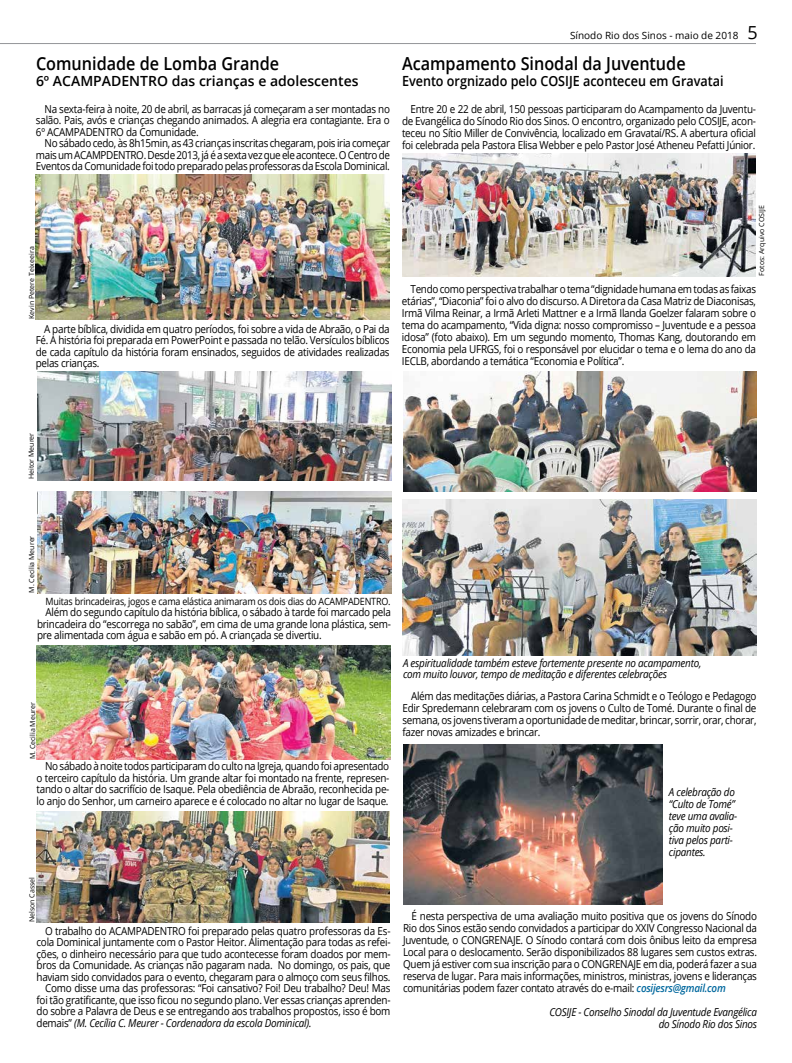
<style>
.page{position:relative;width:792px;height:1063px;background:#fff}
.page>*{position:absolute;margin:0;border:0;box-sizing:border-box;transform-origin:0 0}
.t1{font:600 18px "Open Sans";color:#000;scale:.9 1}
.t2{font:18px "Open Sans";color:#000}
.t3{font:600 14px "Open Sans";color:#000;scale:.9 1}
.t4{font:600 14px "Open Sans";color:#000}
.t5{font:11px/12px "Open Sans";letter-spacing:-.025em;color:#000;text-align:justify;scale:.9 1}
.t6{font:italic 11px/12px "Open Sans";letter-spacing:-.025em;color:#000;scale:.9 1}
.t7{font:10px "Open Sans";letter-spacing:-.025em;color:#000;scale:.9 1}
.t8{font:10px "Open Sans";color:#000}
.t9{font:7px "Open Sans";color:#000}
.s1{font-style:normal}
.s2{font-weight:600;font-style:italic;color:#00689e}
</style>
<div class="page">
<hr style="left:0;top:43px;width:756px;height:1px;background:#939598">
<img style="left:36px;top:174px;width:354px;height:145px">
<img style="left:403px;top:154px;width:353px;height:123px">
<img style="left:37px;top:811px;width:352px;height:111px">
<img style="left:37px;top:372px;width:354px;height:108px">
<img style="left:403px;top:500px;width:354px;height:156px">
<img style="left:403px;top:744px;width:259px;height:160px">
<img style="left:37px;top:491px;width:354px;height:103px">
<img style="left:37px;top:645px;width:354px;height:114px">
<img style="left:403px;top:372px;width:354px;height:119px">
<h1 class="t1" style="left:36px;top:52px;width:272px">Comunidade de Lomba Grande</h1>
<p class="t4" style="left:36px;top:72px;width:324px">6º ACAMPADENTRO das crianças e adolescentes</p>
<p class="t5" style="left:36px;top:102px;width:395px;line-height:11.5px;text-indent:9px">Na sexta-feira à noite, 20 de abril, as barracas já começaram a ser montadas no salão. Pais, avós e crianças chegando animados. A alegria era contagiante. Era o 6º ACAMPADENTRO da Comunidade.</p>
<p class="t5" style="left:36px;top:137px;width:395px;line-height:11.5px;text-indent:9px">No sábado cedo, às 8h15min, as 43 crianças inscritas chegaram, pois iria começar mais um ACAMPDENTRO. Desde 2013, já é a sexta vez que ele acontece. O Centro de Eventos da Comunidade foi todo preparado pelas professoras da Escola Dominical.</p>
<p class="t8" style="left:570px;top:28px;width:170px">Sínodo Rio dos Sinos - maio de 2018</p>
<h1 class="t2" style="left:747px;top:20px;width:12px">5</h1>
<h1 class="t1" style="left:402px;top:52px;width:317px">Acampamento Sinodal da Juventude</h1>
<p class="t3" style="left:402px;top:72px;width:359px">Evento orgnizado pelo COSIJE aconteceu em Gravatai</p>
<p class="t5" style="left:402px;top:102px;width:395px;text-indent:9px">Entre 20 e 22 de abril, 150 pessoas participaram do Acampamento da Juventu&shy;de Evangélica do Sínodo Rio dos Sinos. O encontro, organizado pelo COSIJE, acon&shy;teceu no Sítio Miller de Convivência, localizado em Gravataí/RS. A abertura oficial foi celebrada pela Pastora Elisa Webber e pelo Pastor José Atheneu Pefatti Júnior.</p>
<p class="t9" style="left:27px;top:319px;width:74px;rotate:-90deg">Kevin Petere Teixeeira</p>
<p class="t5" style="left:36px;top:323px;width:395px;line-height:11.5px;text-indent:9px">A parte bíblica, dividida em quatro períodos, foi sobre a vida de Abraão, o Pai da Fé. A história foi preparada em PowerPoint e passada no telão. Versículos bíblicos de cada capítulo da história foram ensinados, seguidos de atividades realizadas pelas crianças.</p>
<p class="t9" style="left:757px;top:276px;width:72px;rotate:-90deg">Fotos: Arquivo COSIJE</p>
<p class="t5" style="left:402px;top:283px;width:395px;text-indent:9px">Tendo como perspectiva trabalhar o tema “dignidade humana em todas as faixas etárias”, “Diaconia” foi o alvo do discurso. A Diretora da Casa Matriz de Diaconisas, Irmã Vilma Reinar, a Irmã Arleti Mattner e a Irmã Ilanda Goelzer falaram sobre o tema do acampamento, “Vida digna: nosso compromisso – Juventude e a pessoa idosa” (foto abaixo). Em um segundo momento, Thomas Kang, doutorando em Economia pela UFRGS, foi o responsável por elucidar o tema e o lema do ano da IECLB, abordando a temática “Economia e Política”.</p>
<p class="t9" style="left:26px;top:479px;width:48px;rotate:-90deg">Heitor Meurer</p>
<p class="t9" style="left:27px;top:593px;width:58px;rotate:-90deg">M. Cecilia Meurer</p>
<p class="t7" style="left:46px;top:594px;width:385px">Muitas brincadeiras, jogos e cama elástica animaram os dois dias do ACAMPADENTRO.</p>
<p class="t5" style="left:37px;top:606px;width:395px;line-height:11.5px;text-indent:9px">Além do segundo capítulo da história bíblica, o sábado à tarde foi marcado pela brincadeira do “escorrega no sabão”, em cima de uma grande lona plástica, sem&shy;pre alimentada com água e sabão em pó. A criançada se divertiu.</p>
<p class="t9" style="left:28px;top:759px;width:58px;rotate:-90deg">M. Cecilia Meurer</p>
<p class="t5" style="left:37px;top:760px;width:394px;line-height:11.5px;text-indent:9px">No sábado à noite todos participaram do culto na Igreja, quando foi apresentado o terceiro capítulo da história. Um grande altar foi montado na frente, represen&shy;tando o altar do sacrifício de Isaque. Pela obediência de Abraão, reconhecida pe&shy;lo anjo do Senhor, um carneiro aparece e é colocado no altar no lugar de Isaque.</p>
<p class="t9" style="left:27px;top:922px;width:47px;rotate:-90deg">Nelson Cassel</p>
<p class="t5" style="left:45px;top:924px;width:385px">O trabalho do ACAMPADENTRO foi preparado pelas quatro professoras da Es-</p>
<p class="t5" style="left:37px;top:936px;width:395px">cola Dominical juntamente com o Pastor Heitor. Alimentação para todas as refei-</p>
<p class="t5" style="left:37px;top:947px;width:395px">ções, o dinheiro necessário para que tudo acontecesse foram doados por mem-</p>
<p class="t5" style="left:37px;top:959px;width:395px">bros da Comunidade. As crianças não pagaram nada. No domingo, os pais, que</p>
<p class="t5" style="left:37px;top:970px;width:395px">haviam sido convidados para o evento, chegaram para o almoço com seus filhos.</p>
<p class="t5" style="left:45px;top:982px;width:385px">Como disse uma das professoras: “Foi cansativo? Foi! Deu trabalho? Deu! Mas</p>
<p class="t5" style="left:37px;top:993px;width:395px">foi tão gratificante, que isso ficou no segundo plano. Ver essas crianças aprenden-</p>
<p class="t5" style="left:37px;top:1005px;width:395px">do sobre a Palavra de Deus e se entregando aos trabalhos propostos, isso é bom</p>
<p class="t6" style="left:37px;top:1016px;width:307px"><span class="s1">demais”</span> (M. Cecília C. Meurer - Cordenadora da escola Dominical).</p>
<p class="t6" style="left:403px;top:657px;width:333px;line-height:11.5px">A espiritualidade também esteve fortemente presente no acampamento, com muito louvor, tempo de meditação e diferentes celebrações</p>
<p class="t5" style="left:403px;top:689px;width:395px;text-indent:9px">Além das meditações diárias, a Pastora Carina Schmidt e o Teólogo e Pedagogo Edir Spredemann celebraram com os jovens o Culto de Tomé. Durante o final de semana, os jovens tiveram a oportunidade de meditar, brincar, sorrir, orar, chorar, fazer novas amizades e brincar.</p>
<p class="t6" style="left:669px;top:786px;width:77px">A celebração do “Culto de Tomé” teve uma avalia&shy;ção muito posi&shy;tiva pelos parti&shy;cipantes.</p>
<p class="t5" style="left:403px;top:909px;width:395px;text-indent:9px">É nesta perspectiva de uma avaliação muito positiva que os jovens do Sínodo Rio dos Sinos estão sendo convidados a participar do XXIV Congresso Nacional da Juventude, o CONGRENAJE. O Sínodo contará com dois ônibus leito da empresa Local para o deslocamento. Serão disponibilizados 88 lugares sem custos extras.<br>Quem já estiver com sua inscrição para o CONGRENAJE em dia, poderá fazer a sua reserva de lugar. Para mais informações, ministros, ministras, jovens e lideranças comunitárias podem fazer contato através do e-mail: <span class="s2">cosijesrs@gmail.com</span></p>
<p class="t6" style="left:549px;top:1005px;width:232px;text-align:right">COSIJE - Conselho Sinodal da Juventude Evangélica do Sínodo Rio dos Sinos</p>
</div>
